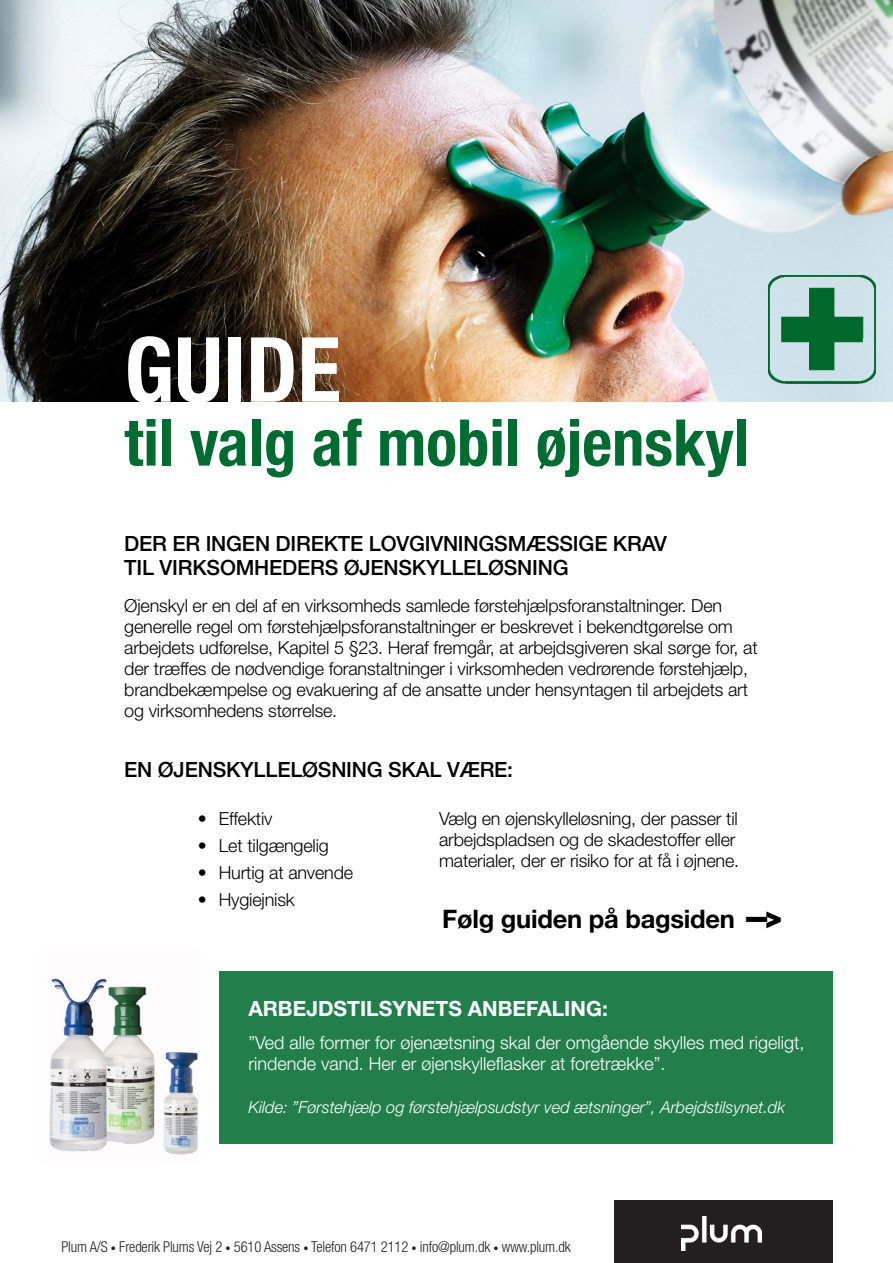
<style>
.page{position:relative;width:893px;height:1263px;background:#fff}
.page>*{position:absolute;margin:0;border:0;box-sizing:border-box;transform-origin:0 0}
.t1{font:700 condensed 90px "Helvetica Neue LT Pro";color:#fff}
.t2{font:700 condensed 64.5px "Helvetica Neue LT Pro";color:#006c31}
.t3{font:700 25.5px "Helvetica Neue LT Pro";letter-spacing:-.01em;color:#000}
.t4{font:500 21px "Helvetica Neue LT Pro";letter-spacing:-.01em;color:#000}
.t5{font:700 21px "Helvetica Neue LT Pro";color:#fff}
.t6{font:300 18px/21px "Helvetica Neue LT Pro";letter-spacing:-.01em;color:#000}
.t7{font:300 18px/21px "Helvetica Neue LT Pro";color:#fff}
.t8{font:italic 300 16.5px "Helvetica Neue LT Pro";color:#fff}
.t9{font:300 condensed 15px "Helvetica Neue LT Pro";letter-spacing:-.01em;color:#231f20}
.s1{font-weight:900;font-size:32.25px}
.s2{font-size:10.5px}
</style>
<div class="page">
<div style="left:615px;top:1200px;width:218px;height:63px;background:#231f20"></div>
<img style="left:682px;top:1216px;width:79px;height:34px">
<img style="left:0;top:0;width:893px;height:402px">
<div style="left:220px;top:971px;width:613px;height:172px;background:#227f4c"></div>
<img style="left:49px;top:978px;width:149px;height:177px">
<img style="left:769px;top:276px;width:106px;height:107px">
<p class="t1" style="left:124px;top:316px;width:218px">GUIDE</p>
<p class="t2" style="left:124px;top:404px;width:627px">til valg af mobil øjenskyl</p>
<p class="t4" style="left:124px;top:531px;width:544px">DER ER INGEN DIREKTE LOVGIVNINGSMÆSSIGE KRAV</p>
<p class="t4" style="left:124px;top:555px;width:446px">TIL VIRKSOMHEDERS ØJENSKYLLELØSNING</p>
<p class="t6" style="left:124px;top:595px;width:635px">Øjenskyl er en del af en virksomheds samlede førstehjælpsforanstaltninger. Den generelle regel om førstehjælpsforanstaltninger er beskrevet i bekendtgørelse om arbejdets udførelse, Kapitel 5 §23. Heraf fremgår, at arbejdsgiveren skal sørge for, at der træffes de nødvendige foranstaltninger i virksomheden vedrørende førstehjælp, brandbekæmpelse og evakuering af de ansatte under hensyntagen til arbejdets art og virksomhedens størrelse.</p>
<p class="t4" style="left:124px;top:757px;width:390px">EN ØJENSKYLLELØSNING SKAL VÆRE:</p>
<p class="t6" style="left:198px;top:808px;width:76px">• Effektiv</p>
<p class="t6" style="left:198px;top:835px;width:133px">• Let tilgængelig</p>
<p class="t6" style="left:198px;top:862px;width:157px">• Hurtig at anvende</p>
<p class="t6" style="left:198px;top:889px;width:99px">• Hygiejnisk</p>
<p class="t6" style="left:439px;top:808px;width:300px">Vælg en øjenskylleløsning, der passer til</p>
<p class="t6" style="left:439px;top:829px;width:298px">arbejdspladsen og de skadestoffer eller</p>
<p class="t6" style="left:439px;top:850px;width:302px">materialer, der er risiko for at få i øjnene.</p>
<p class="t3" style="left:442px;top:902px;width:342px">Følg guiden på bagsiden <span class="s1">—&gt;</span></p>
<p class="t5" style="left:248px;top:995px;width:361px">ARBEJDSTILSYNETS ANBEFALING:</p>
<p class="t7" style="left:248px;top:1031px;width:558px">”Ved alle former for øjenætsning skal der omgående skylles med rigeligt, rindende vand. Her er øjenskylleflasker at foretrække”.</p>
<p class="t8" style="left:248px;top:1097px;width:538px">Kilde: ”Førstehjælp og førstehjælpsudstyr ved ætsninger”, Arbejdstilsynet.dk</p>
<p class="t9" style="left:61px;top:1238px;width:511px">Plum A/S <span class="s2">•</span> Frederik Plums Vej 2 <span class="s2">•</span> 5610 Assens <span class="s2">•</span> Telefon 6471 2112 <span class="s2">•</span> info@plum.dk <span class="s2">•</span> www.plum.dk</p>
</div>
